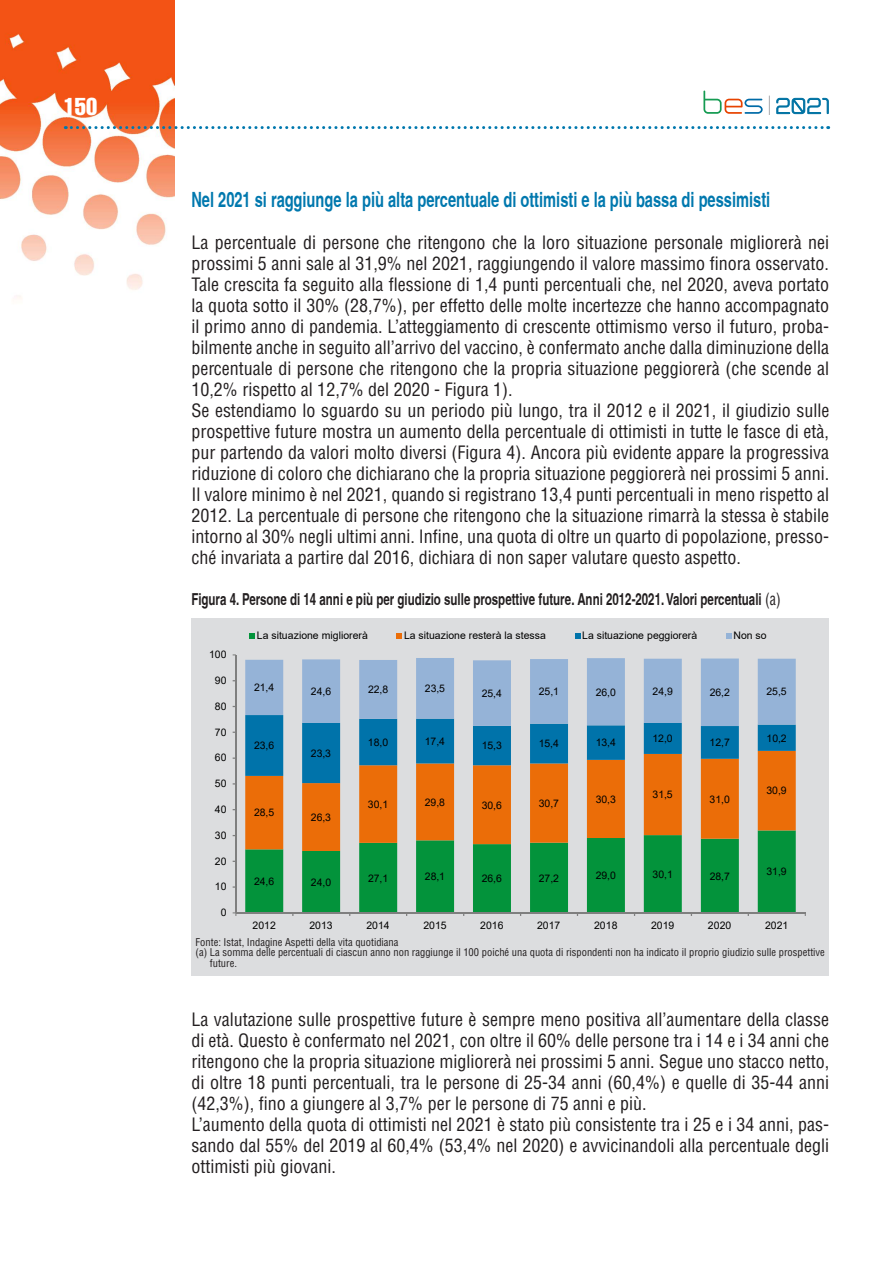
<style>
.page{position:relative;width:893px;height:1263px;background:#fff}
.page>*{position:absolute;margin:0;border:0;box-sizing:border-box;transform-origin:0 0}
.t1{font:24px "Helvetica LT Std Comp";color:#fff}
.t2{font:700 condensed 21px "Helvetica";color:#0078ae;scale:.85 1}
.t3{font:condensed 18px/21px "Helvetica LT Std";color:#231f20}
.t4{font:700 condensed 16.5px "Helvetica";color:#231f20;scale:.85 1}
.t5{font:10.5px "Arial";letter-spacing:-.005em;color:#000}
.t6{font:condensed 10.5px "Helvetica LT Std";color:#231f20}
.s1{font-family:"Helvetica LT Std";font-weight:400}
.s2{font-style:inherit}
</style>
<div class="page">
<img style="left:0;top:0;width:174px;height:299px">
<svg style="left:65px;top:126px;width:764px;height:3px"></svg>
<svg style="left:769px;top:96px;width:1px;height:19px"></svg>
<svg style="left:703px;top:91px;width:60px;height:23px"></svg>
<svg style="left:776px;top:98px;width:53px;height:16px"></svg>
<div style="left:191px;top:619px;width:638px;height:357px;background:#dcdddf"></div>
<svg style="left:245px;top:851px;width:551px;height:61px;fill:#03933b"></svg>
<svg style="left:245px;top:783px;width:551px;height:68px;fill:#eb6d08"></svg>
<svg style="left:245px;top:658px;width:551px;height:125px"></svg>
<hr style="left:235px;top:655px;width:1px;height:258px;background:#7f7f7f">
<hr style="left:236px;top:912px;width:569px;height:1px;background:#7f7f7f">
<svg style="left:250px;top:634px;width:5px;height:5px"></svg>
<svg style="left:397px;top:634px;width:5px;height:5px"></svg>
<svg style="left:575px;top:634px;width:5px;height:5px"></svg>
<svg style="left:726px;top:634px;width:5px;height:5px"></svg>
<h1 class="t1" style="left:64px;top:91px;width:35px">150</h1>
<p class="t2" style="left:191px;top:187px;width:683px">Nel 2021 si raggiunge la più alta percentuale di ottimisti e la più bassa di pessimisti</p>
<p class="t3" style="left:191px;top:232px;width:639px">La percentuale di persone che ritengono che la loro situazione personale migliorerà nei prossimi 5 anni sale al 31,9% nel 2021, raggiungendo il valore massimo finora osservato.<br>Tale crescita fa seguito alla flessione di 1,4 punti percentuali che, nel 2020, aveva portato la quota sotto il 30% (28,7%), per effetto delle molte incertezze che hanno accompagnato il primo anno di pandemia. L’atteggiamento di crescente ottimismo verso il futuro, proba&shy;bilmente anche in seguito all’arrivo del vaccino, è confermato anche dalla diminuzione della percentuale di persone che ritengono che la propria situazione peggiorerà (che scende al 10,2% rispetto al 12,7% del 2020 - Figura 1).<br>Se estendiamo lo sguardo su un periodo più lungo, tra il 2012 e il 2021, il giudizio sulle prospettive future mostra un aumento della percentuale di ottimisti in tutte le fasce di età, pur partendo da valori molto diversi (Figura 4). Ancora più evidente appare la progressiva riduzione di coloro che dichiarano che la propria situazione peggiorerà nei prossimi 5 anni.<br>Il valore minimo è nel 2021, quando si registrano 13,4 punti percentuali in meno rispetto al 2012. La percentuale di persone che ritengono che la situazione rimarrà la stessa è stabile intorno al 30% negli ultimi anni. Infine, una quota di oltre un quarto di popolazione, presso&shy;ché invariata a partire dal 2016, dichiara di non saper valutare questo aspetto.</p>
<p class="t4" style="left:191px;top:589px;width:695px">Figura 4. Persone di 14 anni e più per giudizio sulle prospettive future. Anni 2012-2021. Valori percentuali <span class="s1">(a)</span></p>
<p class="t5" style="left:209px;top:647px;width:19px">100</p>
<p class="t5" style="left:215px;top:673px;width:13px">90</p>
<p class="t5" style="left:215px;top:699px;width:13px">80</p>
<p class="t5" style="left:215px;top:725px;width:13px">70</p>
<p class="t5" style="left:215px;top:750px;width:13px">60</p>
<p class="t5" style="left:215px;top:776px;width:13px">50</p>
<p class="t5" style="left:215px;top:802px;width:13px">40</p>
<p class="t5" style="left:215px;top:828px;width:13px">30</p>
<p class="t5" style="left:215px;top:854px;width:13px">20</p>
<p class="t5" style="left:215px;top:879px;width:13px">10</p>
<p class="t5" style="left:221px;top:905px;width:7px">0</p>
<p class="t5" style="left:257px;top:628px;width:112px">La situazione migliorerà</p>
<p class="t5" style="left:404px;top:628px;width:143px">La situazione resterà la stessa</p>
<p class="t5" style="left:582px;top:628px;width:117px">La situazione peggiorerà</p>
<p class="t5" style="left:733px;top:628px;width:35px">Non so</p>
<p class="t5" style="left:254px;top:680px;width:22px">21,4</p>
<p class="t5" style="left:311px;top:684px;width:22px">24,6</p>
<p class="t5" style="left:368px;top:682px;width:22px">22,8</p>
<p class="t5" style="left:425px;top:681px;width:22px">23,5</p>
<p class="t5" style="left:482px;top:686px;width:22px">25,4</p>
<p class="t5" style="left:539px;top:684px;width:22px">25,1</p>
<p class="t5" style="left:596px;top:685px;width:22px">26,0</p>
<p class="t5" style="left:653px;top:684px;width:22px">24,9</p>
<p class="t5" style="left:710px;top:685px;width:22px">26,2</p>
<p class="t5" style="left:766px;top:684px;width:22px">25,5</p>
<p class="t5" style="left:254px;top:738px;width:22px">23,6</p>
<p class="t5" style="left:311px;top:746px;width:22px">23,3</p>
<p class="t5" style="left:254px;top:805px;width:22px">28,5</p>
<p class="t5" style="left:311px;top:810px;width:22px">26,3</p>
<p class="t5" style="left:368px;top:735px;width:22px">18,0</p>
<p class="t5" style="left:425px;top:734px;width:22px">17,4</p>
<p class="t5" style="left:482px;top:738px;width:22px">15,3</p>
<p class="t5" style="left:539px;top:736px;width:22px">15,4</p>
<p class="t5" style="left:596px;top:735px;width:22px">13,4</p>
<p class="t5" style="left:652px;top:731px;width:22px">12,0</p>
<p class="t5" style="left:710px;top:735px;width:22px">12,7</p>
<p class="t5" style="left:368px;top:797px;width:22px">30,1</p>
<p class="t5" style="left:425px;top:795px;width:22px">29,8</p>
<p class="t5" style="left:482px;top:798px;width:22px">30,6</p>
<p class="t5" style="left:539px;top:796px;width:22px">30,7</p>
<p class="t5" style="left:596px;top:792px;width:22px">30,3</p>
<p class="t5" style="left:653px;top:787px;width:22px">31,5</p>
<p class="t5" style="left:710px;top:792px;width:22px">31,0</p>
<p class="t5" style="left:767px;top:731px;width:22px">10,<span class="s2">2</span></p>
<p class="t5" style="left:766px;top:783px;width:22px">30,9</p>
<p class="t5" style="left:254px;top:874px;width:22px">24,6</p>
<p class="t5" style="left:311px;top:875px;width:22px">24,0</p>
<p class="t5" style="left:368px;top:871px;width:22px">27,1</p>
<p class="t5" style="left:425px;top:869px;width:22px">28,1</p>
<p class="t5" style="left:482px;top:871px;width:22px">26,6</p>
<p class="t5" style="left:539px;top:871px;width:22px">27,2</p>
<p class="t5" style="left:596px;top:868px;width:22px">29,0</p>
<p class="t5" style="left:653px;top:867px;width:22px">30,1</p>
<p class="t5" style="left:710px;top:869px;width:22px">28,7</p>
<p class="t5" style="left:766px;top:864px;width:22px">31,9</p>
<p class="t5" style="left:253px;top:918px;width:25px">2012</p>
<p class="t5" style="left:309px;top:918px;width:25px">2013</p>
<p class="t5" style="left:366px;top:918px;width:25px">2014</p>
<p class="t5" style="left:423px;top:918px;width:25px">2015</p>
<p class="t5" style="left:480px;top:918px;width:25px">2016</p>
<p class="t5" style="left:537px;top:918px;width:25px">2017</p>
<p class="t5" style="left:594px;top:918px;width:25px">2018</p>
<p class="t5" style="left:651px;top:918px;width:25px">2019</p>
<p class="t5" style="left:708px;top:918px;width:25px">2020</p>
<p class="t5" style="left:765px;top:918px;width:25px">2021</p>
<p class="t6" style="left:196px;top:935px;width:204px">Fonte: Istat, Indagine Aspetti della vita quotidiana</p>
<p class="t6" style="left:196px;top:946px;width:631px">(a) La somma delle percentuali di ciascun anno non raggiunge il 100 poiché una quota di rispondenti non ha indicato il proprio giudizio sulle prospettive</p>
<p class="t6" style="left:210px;top:956px;width:29px">future.</p>
<p class="t3" style="left:191px;top:1009px;width:639px">La valutazione sulle prospettive future è sempre meno positiva all’aumentare della classe di età. Questo è confermato nel 2021, con oltre il 60% delle persone tra i 14 e i 34 anni che ritengono che la propria situazione migliorerà nei prossimi 5 anni. Segue uno stacco netto, di oltre 18 punti percentuali, tra le persone di 25-34 anni (60,4%) e quelle di 35-44 anni (42,3%), fino a giungere al 3,7% per le persone di 75 anni e più.<br>L’aumento della quota di ottimisti nel 2021 è stato più consistente tra i 25 e i 34 anni, pas&shy;sando dal 55% del 2019 al 60,4% (53,4% nel 2020) e avvicinandoli alla percentuale degli ottimisti più giovani.</p>
</div>
